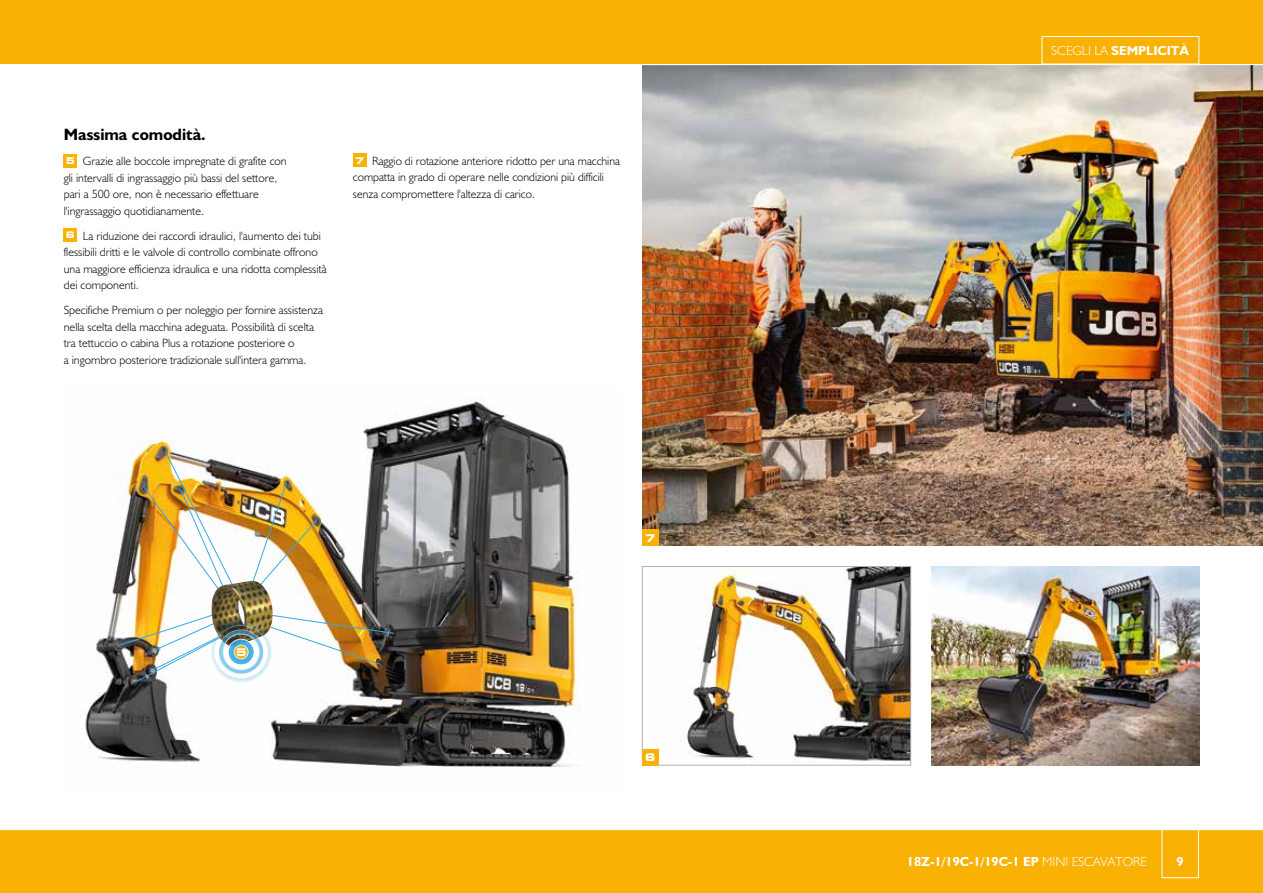
<style>
.page{position:relative;width:1263px;height:893px;background:#fff}
.page>*{position:absolute;margin:0;border:0;box-sizing:border-box;transform-origin:0 0}
.t1{font:16.5px "JCB Bold";color:#000}
.t2{font:13.2px "JCB Bold";color:#fff}
.t3{font:12px/16.5px "JCB Light";color:#000}
.t4{font:700 expanded 10.5px "Square 721 BT";color:#fff}
.s1{font-family:"Square 721 BT";font-weight:700;font-stretch:expanded;font-size:9.15px;color:#fff}
.s2{font-family:"JCB Light"}
</style>
<div class="page">
<img style="left:642px;top:65px;width:621px;height:481px">
<div style="left:0;top:829px;width:1263px;height:64px;background:#f9b104"></div>
<hr style="left:0;top:829px;width:1263px;height:1px;background:#fff">
<img style="left:85px;top:397px;width:495px;height:371px">
<img style="left:143px;top:450px;width:90px;height:143px">
<img style="left:251px;top:482px;width:66px;height:107px">
<img style="left:212px;top:581px;width:61px;height:31px">
<img style="left:931px;top:567px;width:268px;height:198px">
<img style="left:658px;top:568px;width:251px;height:195px">
<div style="left:642px;top:566px;width:269px;height:199px;border:1px solid #b3b2b2"></div>
<div style="left:0;top:0;width:1263px;height:64px;background:#f9b104"></div>
<div style="left:1162px;top:819px;width:37px;height:59px;border:1px solid #fff"></div>
<div style="left:1042px;top:36px;width:157px;height:28px;border:1px solid #fff"></div>
<div style="left:642px;top:749px;width:16px;height:16px;background:#f9b104"></div>
<div style="left:642px;top:530px;width:16px;height:16px;background:#f9b104"></div>
<div style="left:64px;top:154px;width:13px;height:13px;background:#f9b104"></div>
<div style="left:64px;top:228px;width:13px;height:14px;background:#f9b104"></div>
<img style="left:117px;top:612px;width:277px;height:72px">
<div style="left:353px;top:153px;width:13px;height:14px;background:#f9b104"></div>
<h1 class="t1" style="left:64px;top:124px;width:143px">Massima comodità.</h1>
<p class="t3" style="left:64px;top:153px;width:224px"><span class="s1">5</span> Grazie alle boccole impregnate di grafite con gli intervalli di ingrassaggio più bassi del settore, pari a 500 ore, non è necessario effettuare l'ingrassaggio quotidianamente.</p>
<p class="t3" style="left:64px;top:227px;width:264px"><span class="s1">6</span> La riduzione dei raccordi idraulici, l'aumento dei tubi flessibili dritti e le valvole di controllo combinate offrono una maggiore efficienza idraulica e una ridotta complessità dei componenti.</p>
<p class="t3" style="left:64px;top:302px;width:261px">Specifiche Premium o per noleggio per fornire assistenza nella scelta della macchina adeguata. Possibilità di scelta tra tettuccio o cabina Plus a rotazione posteriore o<br>a ingombro posteriore tradizionale sull'intera gamma.</p>
<p class="t3" style="left:353px;top:152px;width:269px"><span class="s1">7</span> Raggio di rotazione anteriore ridotto per una macchina compatta in grado di operare nelle condizioni più difficili senza compromettere l'altezza di carico.</p>
<p class="t4" style="left:236px;top:646px;width:12px">5</p>
<p class="t4" style="left:645px;top:532px;width:12px">7</p>
<p class="t4" style="left:645px;top:751px;width:12px">6</p>
<p class="t2" style="left:1051px;top:43px;width:139px"><span class="s2">SCEGLI LA</span> SEMPLICITÀ</p>
<p class="t2" style="left:907px;top:853px;width:242px">18Z-1/19C-1/19C-1 EP <span class="s2">MINI ESCAVATORE</span></p>
<p class="t2" style="left:1176px;top:853px;width:9px">9</p>
</div>
